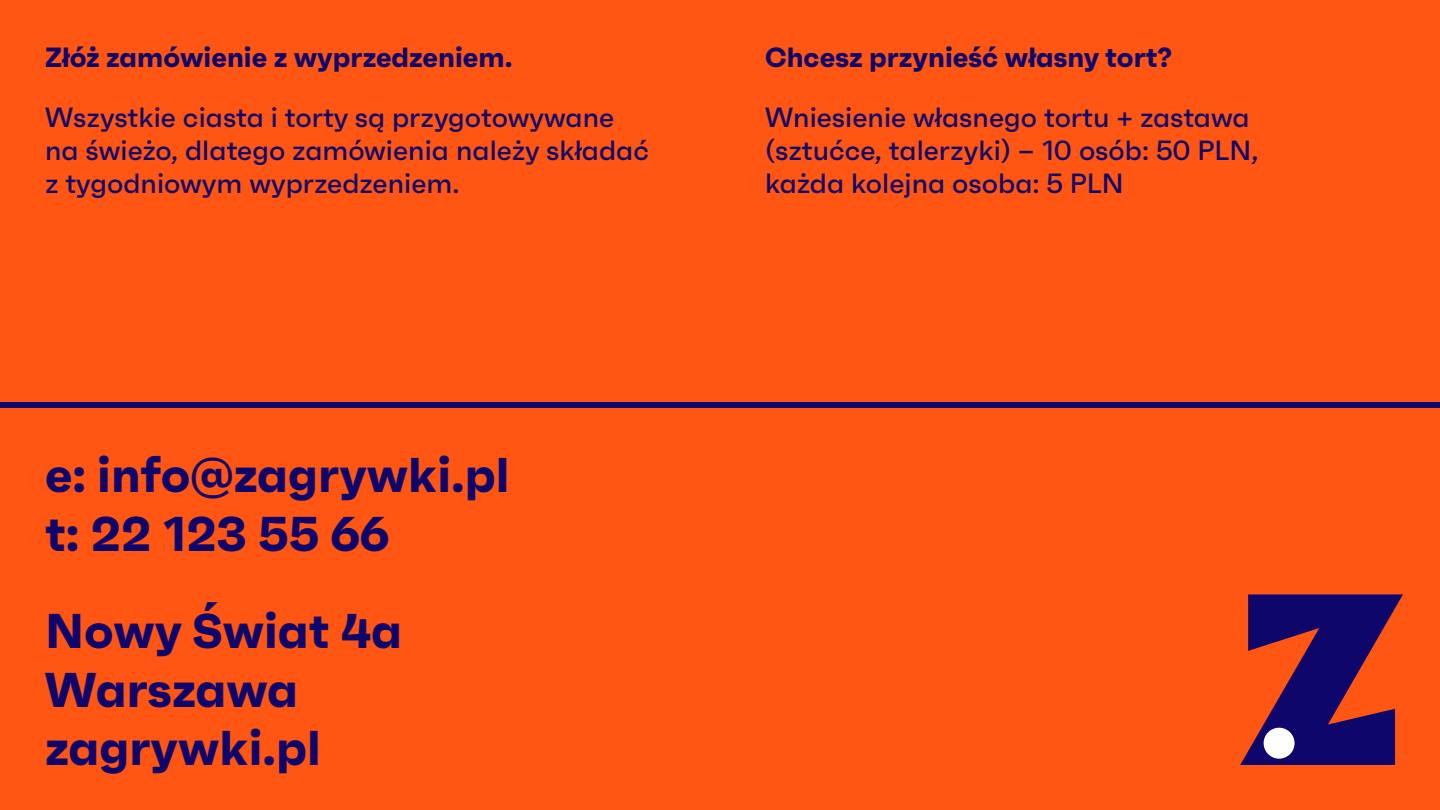
<style>
.page{position:relative;width:1440px;height:810px;background:#ff5613}
.page>*{position:absolute;margin:0;border:0;box-sizing:border-box;transform-origin:0 0}
.t1{font:700 48.75px/58.5px "Faktum";color:#0e066b}
.t2{font:500 27.75px/33.3px "Faktum";color:#0e066b}
.t3{font:700 27.75px "Faktum";color:#0e066b}
</style>
<div class="page">
<div style="left:0;top:402px;width:1440px;height:6px;background:#0e066b"></div>
<svg style="left:1240px;top:594px;width:163px;height:171px"></svg>
<div style="left:1264px;top:728px;width:31px;height:31px;background:#fff;border-radius:50%"></div>
<p class="t3" style="left:45px;top:40px;width:469px">Złóż zamówienie z wyprzedzeniem.</p>
<p class="t2" style="left:45px;top:100px;width:606px">Wszystkie ciasta i torty są przygotowywane na świeżo, dlatego zamówienia należy składać z tygodniowym wyprzedzeniem.</p>
<h1 class="t1" style="left:45px;top:445px;width:466px">e: info@zagrywki.pl t: 22 123 55 66</h1>
<h1 class="t1" style="left:45px;top:601px;width:359px">Nowy Świat 4a<br>Warszawa zagrywki.pl</h1>
<p class="t3" style="left:765px;top:40px;width:408px">Chcesz przynieść własny tort?</p>
<p class="t2" style="left:765px;top:100px;width:495px">Wniesienie własnego tortu + zastawa (sztućce, talerzyki) – 10 osób: 50 PLN, każda kolejna osoba: 5 PLN</p>
</div>
